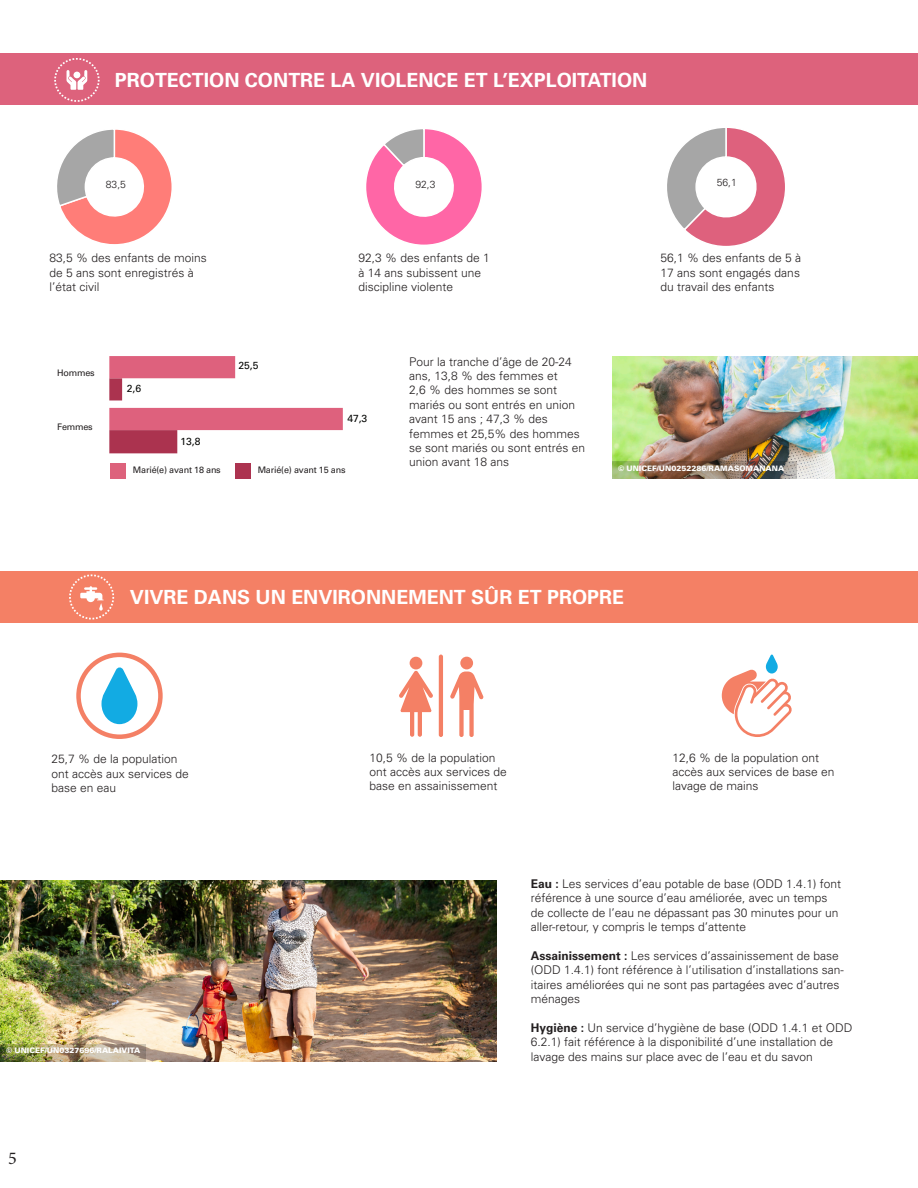
<style>
.page{position:relative;width:918px;height:1188px;background:#fff}
.page>*{position:absolute;margin:0;border:0;box-sizing:border-box;transform-origin:0 0}
.t1{font:19.5px "Univers LT 65 Bd";color:#fff}
.t2{font:18px "Minion Pro";color:#231f20}
.t3{font:12px/14.4px "Univers LT 45 Lt";color:#231f20}
.t4{font:10.35px "Univers LT 55 Rm";color:#040503}
.t5{font:10.35px "Univers LT 45 Lt";color:#231f20}
.t6{font:9px "Univers LT 55 Rm";letter-spacing:-.02em;color:#231f20}
.t7{font:7.5px "Univers LT 75 Blk";color:#fff}
.s1{font-family:"Univers LT 65 Bd"}
</style>
<div class="page">
<img style="left:0;top:880px;width:497px;height:182px">
<div style="left:0;top:53px;width:918px;height:52px;background:#dd627c"></div>
<svg style="left:54px;top:58px;width:46px;height:44px"></svg>
<div style="left:0;top:571px;width:918px;height:52px;background:#f48065"></div>
<svg style="left:69px;top:574px;width:45px;height:46px"></svg>
<div style="left:460px;top:657px;width:13px;height:12px;background:#f48065;border-radius:50%"></div>
<svg style="left:450px;top:672px;width:34px;height:65px"></svg>
<div style="left:410px;top:657px;width:12px;height:12px;background:#f48065;border-radius:50%"></div>
<svg style="left:399px;top:671px;width:34px;height:66px"></svg>
<hr style="left:439px;top:655px;width:4px;height:82px;background:#f48065;border-radius:2px">
<svg style="left:102px;top:667px;width:35px;height:57px"></svg>
<div style="left:76px;top:653px;width:87px;height:86px;border:4px solid #f48065;border-radius:50%"></div>
<svg style="left:722px;top:654px;width:70px;height:83px"></svg>
<img style="left:612px;top:356px;width:306px;height:123px">
<hr style="left:917px;top:53px;width:1px;height:52px;background:#fd76a1">
<img style="left:612px;top:461px;width:184px;height:18px">
<img style="left:0;top:1044px;width:146px;height:18px">
<svg style="left:57px;top:129px;width:115px;height:116px"></svg>
<svg style="left:366px;top:129px;width:116px;height:116px"></svg>
<svg style="left:667px;top:128px;width:118px;height:118px"></svg>
<div style="left:111px;top:463px;width:15px;height:16px;background:#dd627c"></div>
<div style="left:235px;top:463px;width:15px;height:16px;background:#ac3350"></div>
<svg style="left:109px;top:356px;width:234px;height:97px"></svg>
<p class="t1" style="left:115px;top:69px;width:534px">PROTECTION CONTRE LA VIOLENCE ET L’EXPLOITATION</p>
<p class="t5" style="left:106px;top:178px;width:22px">83,5</p>
<p class="t5" style="left:416px;top:178px;width:22px">92,3</p>
<p class="t5" style="left:717px;top:176px;width:22px">56,1</p>
<p class="t3" style="left:49px;top:251px;width:159px">83,5 % des enfants de moins de 5 ans sont enregistrés à l’état civil</p>
<p class="t3" style="left:359px;top:251px;width:133px">92,3 % des enfants de 1 à 14 ans subissent une discipline violente</p>
<p class="t3" style="left:661px;top:251px;width:142px;text-align:justify">56,1 % des enfants de 5 à 17 ans sont engagés dans du travail des enfants</p>
<p class="t6" style="left:57px;top:368px;width:39px">Hommes</p>
<p class="t6" style="left:57px;top:422px;width:37px">Femmes</p>
<p class="t4" style="left:127px;top:382px;width:16px">2,6</p>
<p class="t4" style="left:181px;top:435px;width:22px">13,8</p>
<p class="t6" style="left:133px;top:465px;width:89px">Marié(e) avant 18 ans</p>
<p class="t4" style="left:238px;top:359px;width:22px">25,5</p>
<p class="t4" style="left:347px;top:412px;width:22px">47,3</p>
<p class="t6" style="left:258px;top:465px;width:89px">Marié(e) avant 15 ans</p>
<p class="t3" style="left:409px;top:354px;width:164px">Pour la tranche d’âge de 20-24 ans, 13,8 % des femmes et</p>
<p class="t3" style="left:409px;top:383px;width:177px">2,6 % des hommes se sont mariés ou sont entrés en union avant 15 ans ; 47,3 % des femmes et 25,5% des hommes se sont mariés ou sont entrés en union avant 18 ans</p>
<p class="t7" style="left:618px;top:463px;width:168px">© UNICEF/UN0252286/RAMASOMANANA</p>
<p class="t1" style="left:130px;top:585px;width:496px">VIVRE DANS UN ENVIRONNEMENT SÛR ET PROPRE</p>
<p class="t3" style="left:51px;top:752px;width:139px">25,7 % de la population ont accès aux services de base en eau</p>
<p class="t7" style="left:6px;top:1046px;width:136px">© UNICEF/UN0327696/RALAIVITA</p>
<p class="t2" style="left:8px;top:1146px;width:10px">5</p>
<p class="t3" style="left:370px;top:750px;width:139px">10,5 % de la population ont accès aux services de base en assainissement</p>
<p class="t3" style="left:672px;top:750px;width:164px">12,6 % de la population ont accès aux services de base en lavage de mains</p>
<p class="t3" style="left:531px;top:876px;width:312px"><span class="s1">Eau :</span> Les services d’eau potable de base (ODD 1.4.1) font référence à une source d’eau améliorée, avec un temps de collecte de l’eau ne dépassant pas 30 minutes pour un aller-retour, y compris le temps d’attente</p>
<p class="t3" style="left:531px;top:948px;width:314px"><span class="s1">Assainissement :</span> Les services d’assainissement de base (ODD 1.4.1) font référence à l’utilisation d’installations san&shy;itaires améliorées qui ne sont pas partagées avec d’autres ménages</p>
<p class="t3" style="left:531px;top:1020px;width:323px"><span class="s1">Hygiène :</span> Un service d’hygiène de base (ODD 1.4.1 et ODD<br>6.2.1) fait référence à la disponibilité d’une installation de lavage des mains sur place avec de l’eau et du savon</p>
</div>
